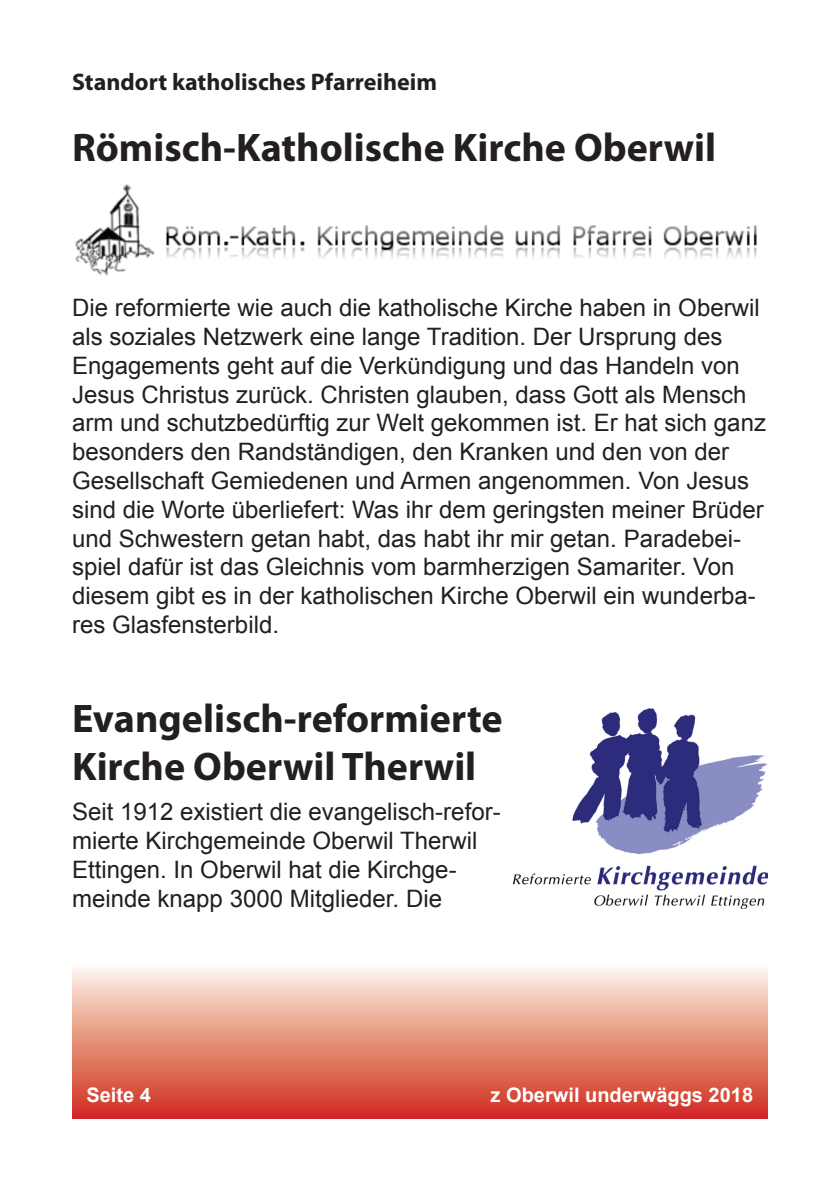
<style>
.page{position:relative;width:840px;height:1191px;background:#fff}
.page>*{position:absolute;margin:0;border:0;box-sizing:border-box;transform-origin:0 0}
.t1{font:700 40px/48px "Myriad Pro";color:#231f20}
.t2{font:24px/28.8px "Arial";color:#231f20}
.t3{font:700 24px "Myriad Pro";color:#231f20}
.t4{font:700 20px "Arial";color:#fff}
</style>
<div class="page">
<svg style="left:72px;top:968px;width:695px;height:151px;background:#e58e7c"></svg>
<img style="left:75px;top:184px;width:682px;height:92px">
<img style="left:513px;top:708px;width:254px;height:201px">
<p class="t3" style="left:72px;top:68px;width:366px">Standort katholisches Pfarreiheim</p>
<h1 class="t1" style="left:72px;top:124px;width:645px">Römisch-Katholische Kirche Oberwil</h1>
<p class="t2" style="left:72px;top:293px;width:695px">Die reformierte wie auch die katholische Kirche haben in Oberwil als soziales Netzwerk eine lange Tradition. Der Ursprung des Engagements geht auf die Verkündigung und das Handeln von Jesus Christus zurück. Christen glauben, dass Gott als Mensch arm und schutzbedürftig zur Welt gekommen ist. Er hat sich ganz besonders den Randständigen, den Kranken und den von der Gesellschaft Gemiedenen und Armen angenommen. Von Jesus sind die Worte überliefert: Was ihr dem geringsten meiner Brüder und Schwestern getan habt, das habt ihr mir getan. Paradebei&shy;spiel dafür ist das Gleichnis vom barmherzigen Samariter. Von diesem gibt es in der katholischen Kirche Oberwil ein wunderba&shy;res Glasfensterbild.</p>
<h1 class="t1" style="left:72px;top:695px;width:432px">Evangelisch-reformierte<br>Kirche Oberwil Therwil</h1>
<p class="t2" style="left:72px;top:797px;width:430px">Seit 1912 existiert die evangelisch-refor&shy;mierte Kirchgemeinde Oberwil Therwil Ettingen. In Oberwil hat die Kirchge&shy;meinde knapp 3000 Mitglieder. Die</p>
<p class="t4" style="left:86px;top:1081px;width:66px">Seite 4</p>
<p class="t4" style="left:490px;top:1081px;width:264px">z Oberwil underwäggs 2018</p>
</div>
